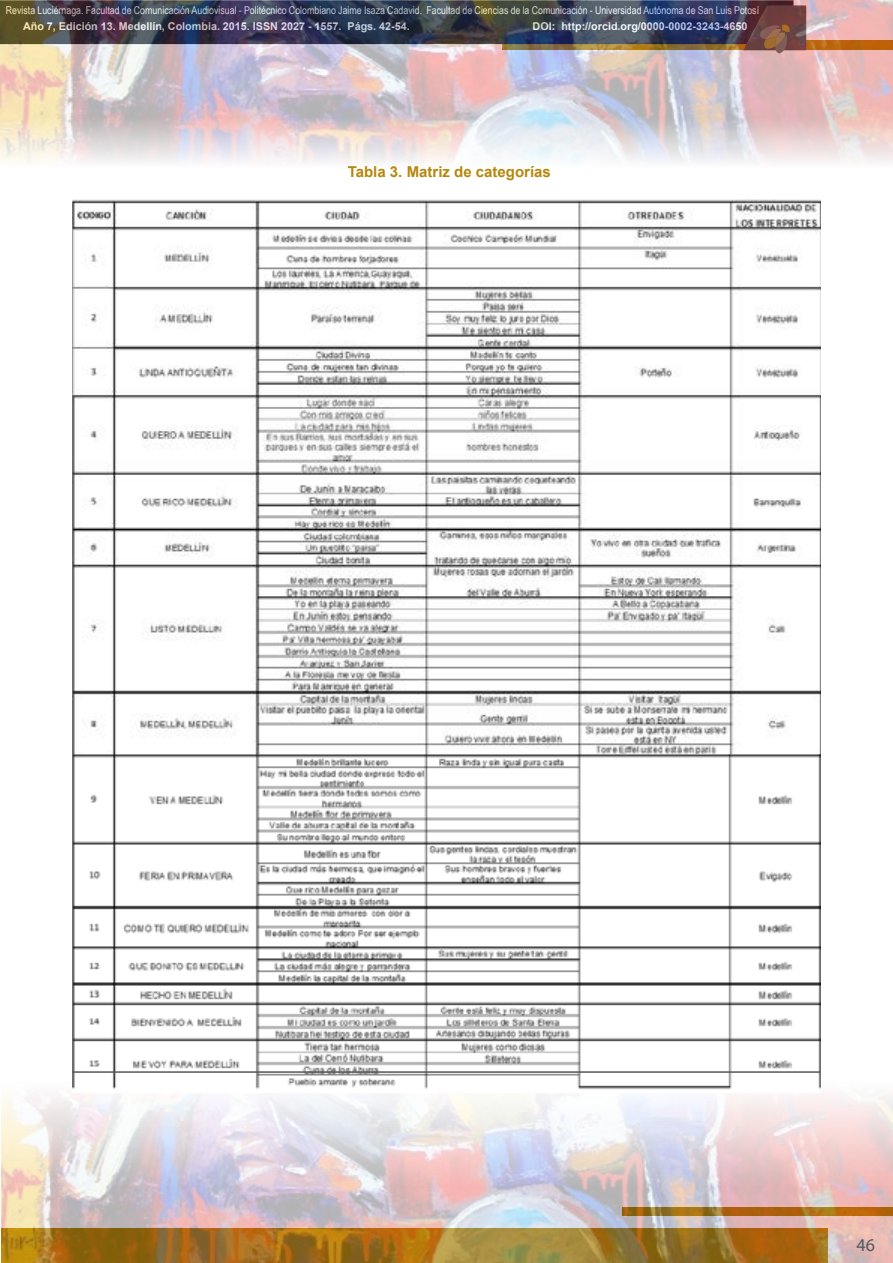
<style>
.page{position:relative;width:893px;height:1263px;background:#fff}
.page>*{position:absolute;margin:0;border:0;box-sizing:border-box;transform-origin:0 0}
.t1{font:18px "Myriad Pro";color:#575757}
.t2{font:700 15px "Arial";color:#b5870d}
.t3{font:10.8px "Arial Narrow";color:#fafdff}
.t4{font:700 10.8px "Arial";color:#fff}
</style>
<div class="page">
<img style="left:1px;top:1095px;width:892px;height:168px">
<img style="left:0;top:0;width:893px;height:162px">
<img style="left:72px;top:199px;width:749px;height:891px">
<hr style="left:72px;top:1071px;width:748px;height:2px;background:#565659">
<p class="t3" style="left:6px;top:3px;width:755px">Revista Luciérnaga. Facultad de Comunicación Audiovisual - Politécnico Colombiano Jaime Isaza Cadavid. Facultad de Ciencias de la Comunicación - Universidad Autónoma de San Luis Potosí</p>
<p class="t4" style="left:23px;top:19px;width:388px">Año 7, Edición 13. Medellín, Colombia. 2015. ISSN 2027 - 1557. Págs. 42-54.</p>
<p class="t4" style="left:533px;top:19px;width:216px">DOI: http://orcid.org/0000-0002-3243-4650</p>
<h2 class="t2" style="left:348px;top:161px;width:205px">Tabla 3. Matriz de categorías</h2>
<h1 class="t1" style="left:857px;top:1234px;width:20px">46</h1>
</div>
